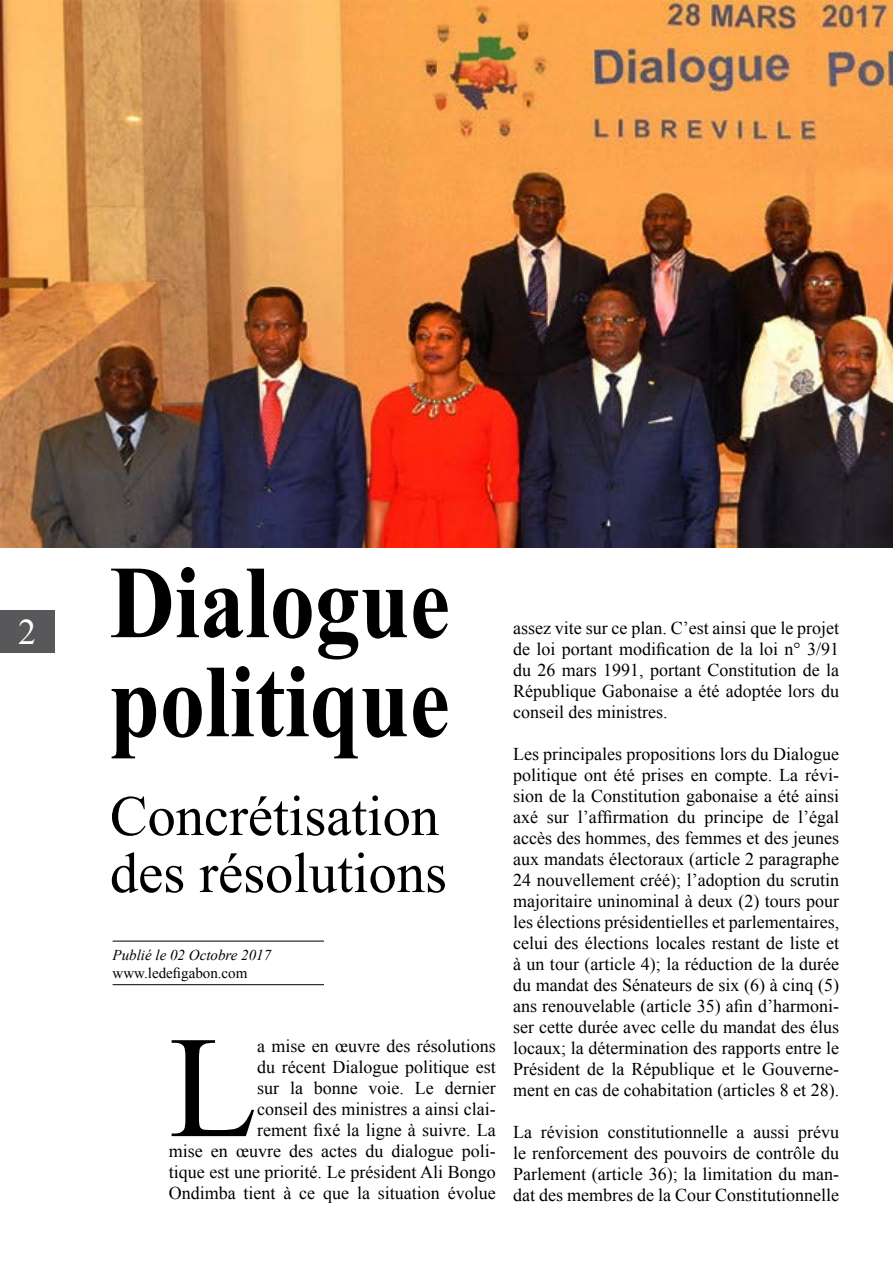
<style>
.page{position:relative;width:893px;height:1263px;background:#fff}
.page>*{position:absolute;margin:0;border:0;box-sizing:border-box;transform-origin:0 0}
.t1{font:144.9px "Times New Roman";color:#000}
.t2{font:700 103.5px/99px "Times New Roman";color:#000;scale:.87 1}
.t3{font:57px/57px "Times New Roman";color:#000}
.t4{font:36px "Times New Roman";color:#fff}
.t5{font:18px/21px "Times New Roman";color:#000;text-align:justify}
.t6{font:italic 15px "Times New Roman";color:#000}
.t7{font:15px "Times New Roman";color:#000}
</style>
<div class="page">
<div style="left:0;top:610px;width:54px;height:43px;background:#58585a"></div>
<hr style="left:113px;top:984px;width:211px;height:1px;background:#000">
<hr style="left:113px;top:941px;width:211px;height:1px;background:#000">
<img style="left:0;top:0;width:893px;height:548px">
<h3 class="t4" style="left:18px;top:606px;width:19px">2</h3>
<h2 class="t2" style="left:110px;top:550px;width:392px">Dialogue politique</h2>
<h3 class="t3" style="left:110px;top:786px;width:338px">Concrétisation des résolutions</h3>
<p class="t6" style="left:113px;top:944px;width:160px">Publié le 02 Octobre 2017</p>
<p class="t7" style="left:113px;top:962px;width:136px">www.ledefigabon.com</p>
<p class="t5" style="left:169px;top:1035px;width:328px;text-align:right">a mise en œuvre des résolutions<br>du récent Dialogue politique est<br>sur la bonne voie. Le dernier<br>conseil des ministres a ainsi clai-<br>rement fixé la ligne à suivre. La<br>mise en œuvre des actes du dialogue poli&shy;tique est une priorité. Le président Ali Bongo Ondimba tient à ce que la situation évolue</p>
<h1 class="t1" style="left:169px;top:985px;width:90px">L</h1>
<p class="t5" style="left:513px;top:616px;width:328px">assez vite sur ce plan. C’est ainsi que le projet de loi portant modification de la loi n° 3/91 du 26 mars 1991, portant Constitution de la République Gabonaise a été adoptée lors du conseil des ministres.</p>
<p class="t5" style="left:513px;top:742px;width:328px">Les principales propositions lors du Dialogue politique ont été prises en compte. La révi&shy;sion de la Constitution gabonaise a été ainsi axé sur l’affirmation du principe de l’égal accès des hommes, des femmes et des jeunes aux mandats électoraux (article 2 paragraphe 24 nouvellement créé); l’adoption du scrutin majoritaire uninominal à deux (2) tours pour les élections présidentielles et parlementaires, celui des élections locales restant de liste et à un tour (article 4); la réduction de la durée du mandat des Sénateurs de six (6) à cinq (5) ans renouvelable (article 35) afin d’harmoni&shy;ser cette durée avec celle du mandat des élus locaux; la détermination des rapports entre le Président de la République et le Gouverne&shy;ment en cas de cohabitation (articles 8 et 28).</p>
<p class="t5" style="left:513px;top:1121px;width:328px">La révision constitutionnelle a aussi prévu le renforcement des pouvoirs de contrôle du Parlement (article 36); la limitation du man&shy;dat des membres de la Cour Constitutionnelle</p>
</div>
